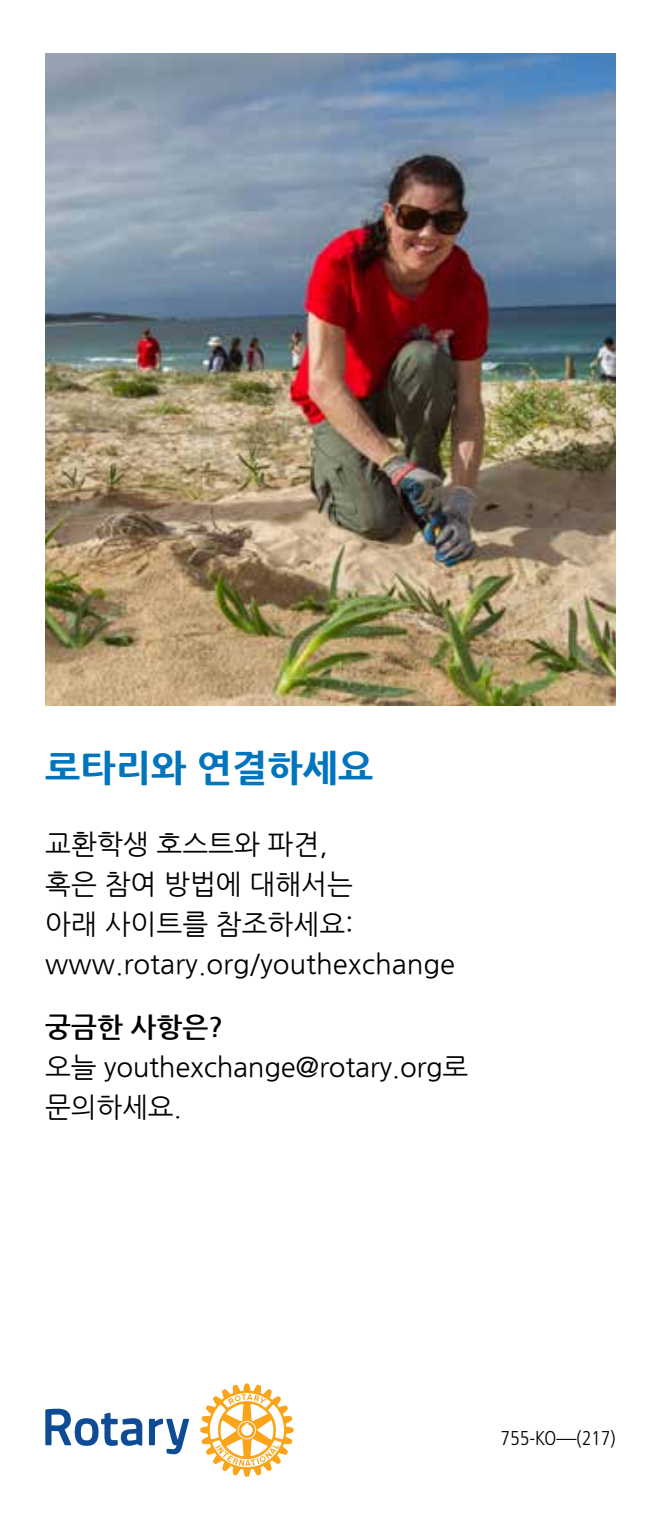
<style>
.page{position:relative;width:661px;height:1530px;background:#fff}
.page>*{position:absolute;margin:0;border:0;box-sizing:border-box;transform-origin:0 0}
.t1{font:800 37.5px "Nanum Gothic";color:#0075be}
.t2{font:27.5px/40px "Nanum Gothic";color:#000}
.t3{font:700 27.5px "Nanum Gothic";color:#000}
.t4{font:300 condensed 20px "Frutiger LT Std";color:#000}
</style>
<div class="page">
<img style="left:45px;top:53px;width:570px;height:653px">
<svg style="left:45px;top:1409px;width:144px;height:45px"></svg>
<svg style="left:200px;top:1383px;width:93px;height:94px"></svg>
<h1 class="t1" style="left:45px;top:748px;width:329px">로타리와 연결하세요</h1>
<p class="t2" style="left:45px;top:825px;width:411px">교환학생 호스트와 파견,<br>혹은 참여 방법에 대해서는<br>아래 사이트를 참조하세요: www.rotary.org/youthexchange</p>
<p class="t3" style="left:45px;top:1014px;width:179px">궁금한 사항은?</p>
<p class="t2" style="left:45px;top:1048px;width:424px">오늘 youthexchange@rotary.org로 문의하세요.</p>
<p class="t4" style="left:500px;top:1427px;width:117px">755-KO—(217)</p>
</div>
